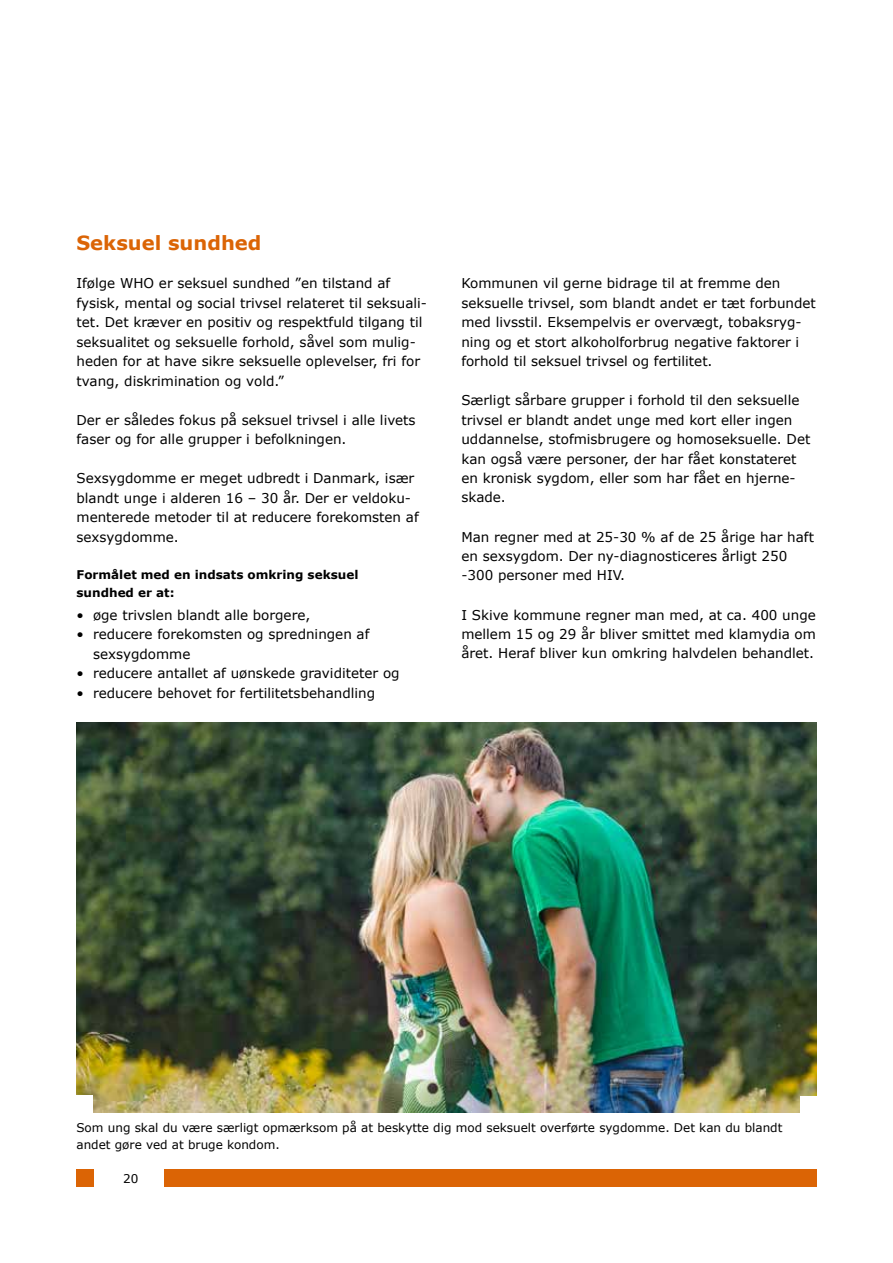
<style>
.page{position:relative;width:893px;height:1263px;background:#fff}
.page>*{position:absolute;margin:0;border:0;box-sizing:border-box;transform-origin:0 0}
.t1{font:700 19.5px "Verdana";color:#db6405}
.t2{font:13.5px/19.5px "Verdana";color:#000}
.t3{font:12px/16.5px "Verdana";color:#000}
.t4{font:700 12px/18px "Verdana";color:#000}
</style>
<div class="page">
<div style="left:164px;top:1169px;width:652px;height:17px;background:#db6405"></div>
<div style="left:77px;top:1169px;width:17px;height:17px;background:#db6405"></div>
<img style="left:76px;top:723px;width:740px;height:389px">
<div style="left:801px;top:1096px;width:17px;height:17px;background:#fff"></div>
<div style="left:75px;top:1096px;width:17px;height:17px;background:#fff"></div>
<h1 class="t1" style="left:76px;top:229px;width:187px">Seksuel sundhed</h1>
<p class="t2" style="left:77px;top:273px;width:352px">Ifølge WHO er seksuel sundhed ”en tilstand af fysisk, mental og social trivsel relateret til seksuali&shy;tet. Det kræver en positiv og respektfuld tilgang til seksualitet og seksuelle forhold, såvel som mulig&shy;heden for at have sikre seksuelle oplevelser, fri for tvang, diskrimination og vold.”</p>
<p class="t2" style="left:77px;top:409px;width:341px">Der er således fokus på seksuel trivsel i alle livets faser og for alle grupper i befolkningen.</p>
<p class="t2" style="left:77px;top:468px;width:344px">Sexsygdomme er meget udbredt i Danmark, især blandt unge i alderen 16 – 30 år. Der er veldoku&shy;menterede metoder til at reducere forekomsten af sexsygdomme.</p>
<p class="t4" style="left:77px;top:565px;width:283px">Formålet med en indsats omkring seksuel sundhed er at:</p>
<p class="t2" style="left:77px;top:604px;width:235px">• øge trivslen blandt alle borgere,</p>
<p class="t2" style="left:93px;top:624px;width:278px;text-indent:-16px">• reducere forekomsten og spredningen af sexsygdomme</p>
<p class="t2" style="left:77px;top:663px;width:325px">• reducere antallet af uønskede graviditeter og</p>
<p class="t2" style="left:77px;top:682px;width:300px">• reducere behovet for fertilitetsbehandling</p>
<p class="t2" style="left:461px;top:273px;width:356px">Kommunen vil gerne bidrage til at fremme den seksuelle trivsel, som blandt andet er tæt forbundet med livsstil. Eksempelvis er overvægt, tobaksryg&shy;ning og et stort alkoholforbrug negative faktorer i forhold til seksuel trivsel og fertilitet.</p>
<p class="t2" style="left:461px;top:390px;width:350px">Særligt sårbare grupper i forhold til den seksuelle trivsel er blandt andet unge med kort eller ingen uddannelse, stofmisbrugere og homoseksuelle. Det kan også være personer, der har fået konstateret en kronisk sygdom, eller som har fået en hjerne&shy;skade.</p>
<p class="t2" style="left:461px;top:526px;width:354px">Man regner med at 25-30 % af de 25 årige har haft en sexsygdom. Der ny-diagnosticeres årligt 250 -300 personer med HIV.</p>
<p class="t2" style="left:461px;top:604px;width:356px;text-align:justify">I Skive kommune regner man med, at ca. 400 unge mellem 15 og 29 år bliver smittet med klamydia om året. Heraf bliver kun omkring halvdelen behandlet.</p>
<p class="t3" style="left:76px;top:1119px;width:708px">Som ung skal du være særligt opmærksom på at beskytte dig mod seksuelt overførte sygdomme. Det kan du blandt andet gøre ved at bruge kondom.</p>
<p class="t3" style="left:123px;top:1169px;width:17px">20</p>
</div>
